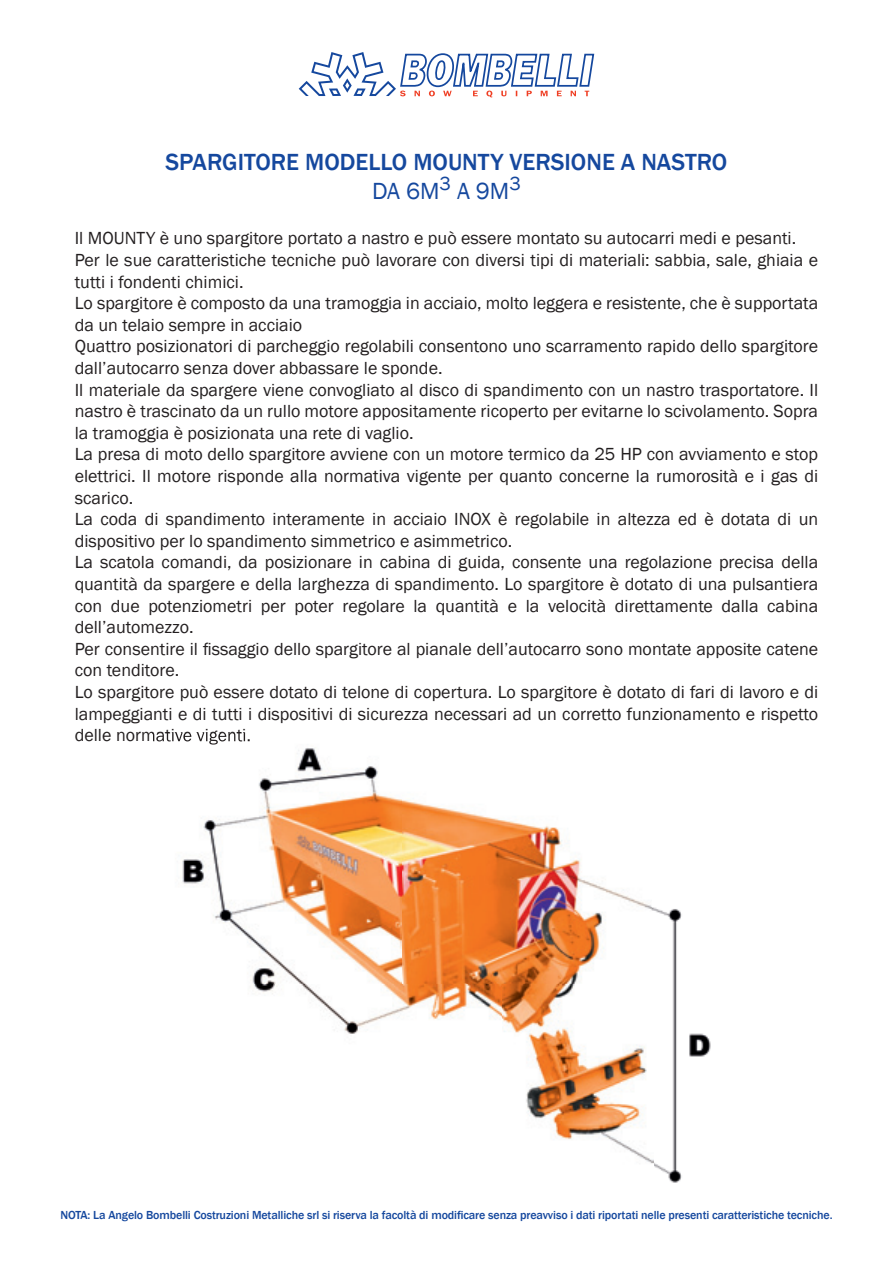
<style>
.page{position:relative;width:893px;height:1263px;background:#fff}
.page>*{position:absolute;margin:0;border:0;box-sizing:border-box;transform-origin:0 0}
.t1{font:500 24px/28.8px "Franklin Gothic";color:#15489e;text-align:center}
.t2{font:18px/21.6px "Franklin Gothic";color:#231f20}
.t3{font:500 12px "Franklin Gothic";letter-spacing:-.01em;color:#15489e}
.s1{font-weight:400}
</style>
<div class="page">
<svg style="left:299px;top:52px;width:296px;height:45px"></svg>
<img style="left:182px;top:748px;width:529px;height:435px">
<img style="left:152px;top:733px;width:98px;height:12px">
<h1 class="t1" style="left:166px;top:148px;width:563px">SPARGITORE MODELLO MOUNTY VERSIONE A NASTRO<br><span class="s1">DA 6M</span><sup>3</sup> <span class="s1">A 9M</span><sup>3</sup></h1>
<p class="t2" style="left:75px;top:228px;width:745px">Il MOUNTY è uno spargitore portato a nastro e può essere montato su autocarri medi e pesanti.<br>Per le sue caratteristiche tecniche può lavorare con diversi tipi di materiali: sabbia, sale, ghiaia e tutti i fondenti chimici.<br>Lo spargitore è composto da una tramoggia in acciaio, molto leggera e resistente, che è supportata da un telaio sempre in acciaio<br>Quattro posizionatori di parcheggio regolabili consentono uno scarramento rapido dello spargitore dall’autocarro senza dover abbassare le sponde.<br>Il materiale da spargere viene convogliato al disco di spandimento con un nastro trasportatore. Il nastro è trascinato da un rullo motore appositamente ricoperto per evitarne lo scivolamento. Sopra la tramoggia è posizionata una rete di vaglio.<br>La presa di moto dello spargitore avviene con un motore termico da 25 HP con avviamento e stop elettrici. Il motore risponde alla normativa vigente per quanto concerne la rumorosità e i gas di scarico.<br>La coda di spandimento interamente in acciaio INOX è regolabile in altezza ed è dotata di un dispositivo per lo spandimento simmetrico e asimmetrico.<br>La scatola comandi, da posizionare in cabina di guida, consente una regolazione precisa della quantità da spargere e della larghezza di spandimento. Lo spargitore è dotato di una pulsantiera con due potenziometri per poter regolare la quantità e la velocità direttamente dalla cabina dell’automezzo.<br>Per consentire il fissaggio dello spargitore al pianale dell’autocarro sono montate apposite catene con tenditore.<br>Lo spargitore può essere dotato di telone di copertura. Lo spargitore è dotato di fari di lavoro e di lampeggianti e di tutti i dispositivi di sicurezza necessari ad un corretto funzionamento e rispetto delle normative vigenti.</p>
<p class="t3" style="left:60px;top:1208px;width:774px">NOTA: La Angelo Bombelli Costruzioni Metalliche srl si riserva la facoltà di modificare senza preavviso i dati riportati nelle presenti caratteristiche tecniche.</p>
</div>
